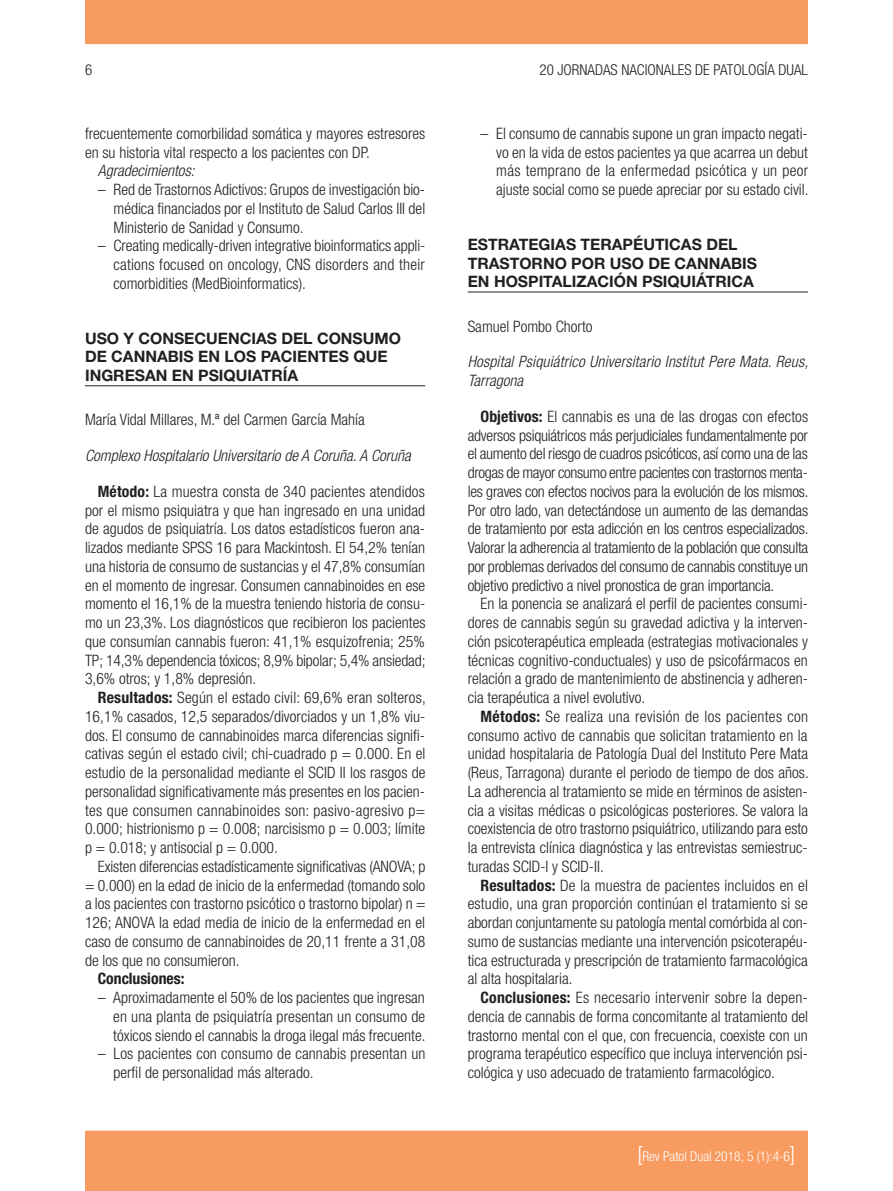
<style>
.page{position:relative;width:893px;height:1191px;background:#fff}
.page>*{position:absolute;margin:0;border:0;box-sizing:border-box;transform-origin:0 0}
.t1{font:300 condensed 15.75px/18.8px "Helvetica Neue LT Std";color:#231f20;text-align:justify}
.t2{font:700 15.75px/18.8px "Helvetica Neue LT Std";color:#231f20}
.t3{font:italic 300 condensed 15.75px/18.8px "Helvetica Neue LT Std";color:#231f20}
.t4{font:700 condensed 15.75px "Helvetica Neue LT Std";color:#231f20}
.t5{font:300 condensed 15px "Helvetica Neue LT Std";color:#231f20}
.t6{font:300 condensed 13.5px "Helvetica Neue LT Std";color:#fff}
.s1{font-weight:700}
.s2{font-size:21px}
</style>
<div class="page">
<div style="left:85px;top:1130px;width:723px;height:61px;background:#f89b60"></div>
<div style="left:85px;top:0;width:723px;height:44px;background:#f89b60"></div>
<hr style="left:85px;top:385px;width:340px;height:1px;background:#231f20">
<hr style="left:468px;top:292px;width:340px;height:1px;background:#231f20">
<p class="t5" style="left:85px;top:61px;width:9px">6</p>
<p class="t5" style="left:539px;top:61px;width:270px">20 JORNADAS NACIONALES DE PATOLOGÍA DUAL</p>
<p class="t1" style="left:85px;top:124px;width:342px">frecuentemente comorbilidad somática y mayores estresores en su historia vital respecto a los pacientes con DP.</p>
<p class="t3" style="left:98px;top:162px;width:98px">Agradecimientos:</p>
<p class="t1" style="left:114px;top:180px;width:313px;text-indent:-16px">– Red de Trastornos Adictivos: Grupos de investigación bio&shy;médica financiados por el Instituto de Salud Carlos III del Ministerio de Sanidad y Consumo.</p>
<p class="t1" style="left:114px;top:236px;width:313px;text-indent:-16px">– Creating medically-driven integrative bioinformatics appli&shy;cations focused on oncology, CNS disorders and their comorbidities (MedBioinformatics).</p>
<p class="t2" style="left:85px;top:328px;width:317px">USO Y CONSECUENCIAS DEL CONSUMO<br>DE CANNABIS EN LOS PACIENTES QUE<br>INGRESAN EN PSIQUIATRÍA</p>
<p class="t1" style="left:85px;top:410px;width:281px">María Vidal Millares, M.ª del Carmen García Mahía</p>
<p class="t3" style="left:85px;top:446px;width:327px">Complexo Hospitalario Universitario de A Coruña. A Coruña</p>
<p class="t1" style="left:85px;top:482px;width:342px;text-indent:13px"><span class="s1">Método:</span> La muestra consta de 340 pacientes atendidos por el mismo psiquiatra y que han ingresado en una unidad de agudos de psiquiatría. Los datos estadísticos fueron ana&shy;lizados mediante SPSS 16 para Mackintosh. El 54,2% tenían una historia de consumo de sustancias y el 47,8% consumían en el momento de ingresar. Consumen cannabinoides en ese momento el 16,1% de la muestra teniendo historia de consu&shy;mo un 23,3%. Los diagnósticos que recibieron los pacientes que consumían cannabis fueron: 41,1% esquizofrenia; 25% TP; 14,3% dependencia tóxicos; 8,9% bipolar; 5,4% ansiedad; 3,6% otros; y 1,8% depresión.</p>
<p class="t1" style="left:85px;top:688px;width:342px;text-indent:13px"><span class="s1">Resultados:</span> Según el estado civil: 69,6% eran solteros, 16,1% casados, 12,5 separados/divorciados y un 1,8% viu&shy;dos. El consumo de cannabinoides marca diferencias signifi&shy;cativas según el estado civil; chi-cuadrado p = 0.000. En el estudio de la personalidad mediante el SCID II los rasgos de personalidad significativamente más presentes en los pacien&shy;tes que consumen cannabinoides son: pasivo-agresivo p= 0.000; histrionismo p = 0.008; narcisismo p = 0.003; límite p = 0.018; y antisocial p = 0.000.</p>
<p class="t1" style="left:85px;top:856px;width:342px;text-indent:13px">Existen diferencias estadísticamente significativas (ANOVA; p = 0.000) en la edad de inicio de la enfermedad (tomando solo a los pacientes con trastorno psicótico o trastorno bipolar) n = 126; ANOVA la edad media de inicio de la enfermedad en el caso de consumo de cannabinoides de 20,11 frente a 31,08 de los que no consumieron.</p>
<p class="t4" style="left:98px;top:969px;width:88px">Conclusiones:</p>
<p class="t1" style="left:113px;top:988px;width:314px;text-indent:-15px">– Aproximadamente el 50% de los pacientes que ingresan en una planta de psiquiatría presentan un consumo de tóxicos siendo el cannabis la droga ilegal más frecuente.</p>
<p class="t1" style="left:114px;top:1044px;width:313px;text-indent:-16px">– Los pacientes con consumo de cannabis presentan un perfil de personalidad más alterado.</p>
<p class="t1" style="left:496px;top:124px;width:314px;text-indent:-16px">– El consumo de cannabis supone un gran impacto negati&shy;vo en la vida de estos pacientes ya que acarrea un debut más temprano de la enfermedad psicótica y un peor ajuste social como se puede apreciar por su estado civil.</p>
<p class="t2" style="left:468px;top:234px;width:291px">ESTRATEGIAS TERAPÉUTICAS DEL<br>TRASTORNO POR USO DE CANNABIS<br>EN HOSPITALIZACIÓN PSIQUIÁTRICA</p>
<p class="t1" style="left:468px;top:316px;width:126px">Samuel Pombo Chorto</p>
<p class="t3" style="left:468px;top:353px;width:342px">Hospital Psiquiátrico Universitario Institut Pere Mata. Reus,<br>Tarragona</p>
<p class="t1" style="left:468px;top:407px;width:342px;text-indent:13px"><span class="s1">Objetivos:</span> El cannabis es una de las drogas con efectos adversos psiquiátricos más perjudiciales fundamentalmente por el aumento del riesgo de cuadros psicóticos, así como una de las drogas de mayor consumo entre pacientes con trastornos menta&shy;les graves con efectos nocivos para la evolución de los mismos.<br>Por otro lado, van detectándose un aumento de las demandas de tratamiento por esta adicción en los centros especializados.<br>Valorar la adherencia al tratamiento de la población que consulta por problemas derivados del consumo de cannabis constituye un objetivo predictivo a nivel pronostica de gran importancia.</p>
<p class="t1" style="left:468px;top:594px;width:342px;text-indent:13px">En la ponencia se analizará el perfil de pacientes consumi&shy;dores de cannabis según su gravedad adictiva y la interven&shy;ción psicoterapéutica empleada (estrategias motivacionales y técnicas cognitivo-conductuales) y uso de psicofármacos en relación a grado de mantenimiento de abstinencia y adheren&shy;cia terapéutica a nivel evolutivo.</p>
<p class="t1" style="left:468px;top:707px;width:342px;text-indent:13px"><span class="s1">Métodos:</span> Se realiza una revisión de los pacientes con consumo activo de cannabis que solicitan tratamiento en la unidad hospitalaria de Patología Dual del Instituto Pere Mata (Reus, Tarragona) durante el periodo de tiempo de dos años.<br>La adherencia al tratamiento se mide en términos de asisten&shy;cia a visitas médicas o psicológicas posteriores. Se valora la coexistencia de otro trastorno psiquiátrico, utilizando para esto la entrevista clínica diagnóstica y las entrevistas semiestruc&shy;turadas SCID-I y SCID-II.</p>
<p class="t1" style="left:468px;top:875px;width:342px;text-indent:13px"><span class="s1">Resultados:</span> De la muestra de pacientes incluidos en el estudio, una gran proporción continúan el tratamiento si se abordan conjuntamente su patología mental comórbida al con&shy;sumo de sustancias mediante una intervención psicoterapéu&shy;tica estructurada y prescripción de tratamiento farmacológica al alta hospitalaria.</p>
<p class="t1" style="left:468px;top:988px;width:342px;text-indent:13px"><span class="s1">Conclusiones:</span> Es necesario intervenir sobre la depen&shy;dencia de cannabis de forma concomitante al tratamiento del trastorno mental con el que, con frecuencia, coexiste con un programa terapéutico específico que incluya intervención psi&shy;cológica y uso adecuado de tratamiento farmacológico.</p>
<p class="t6" style="left:637px;top:1148px;width:159px"><span class="s2">[</span>Rev Patol Dual 2018; 5 (1):4-6<span class="s2">]</span></p>
</div>
